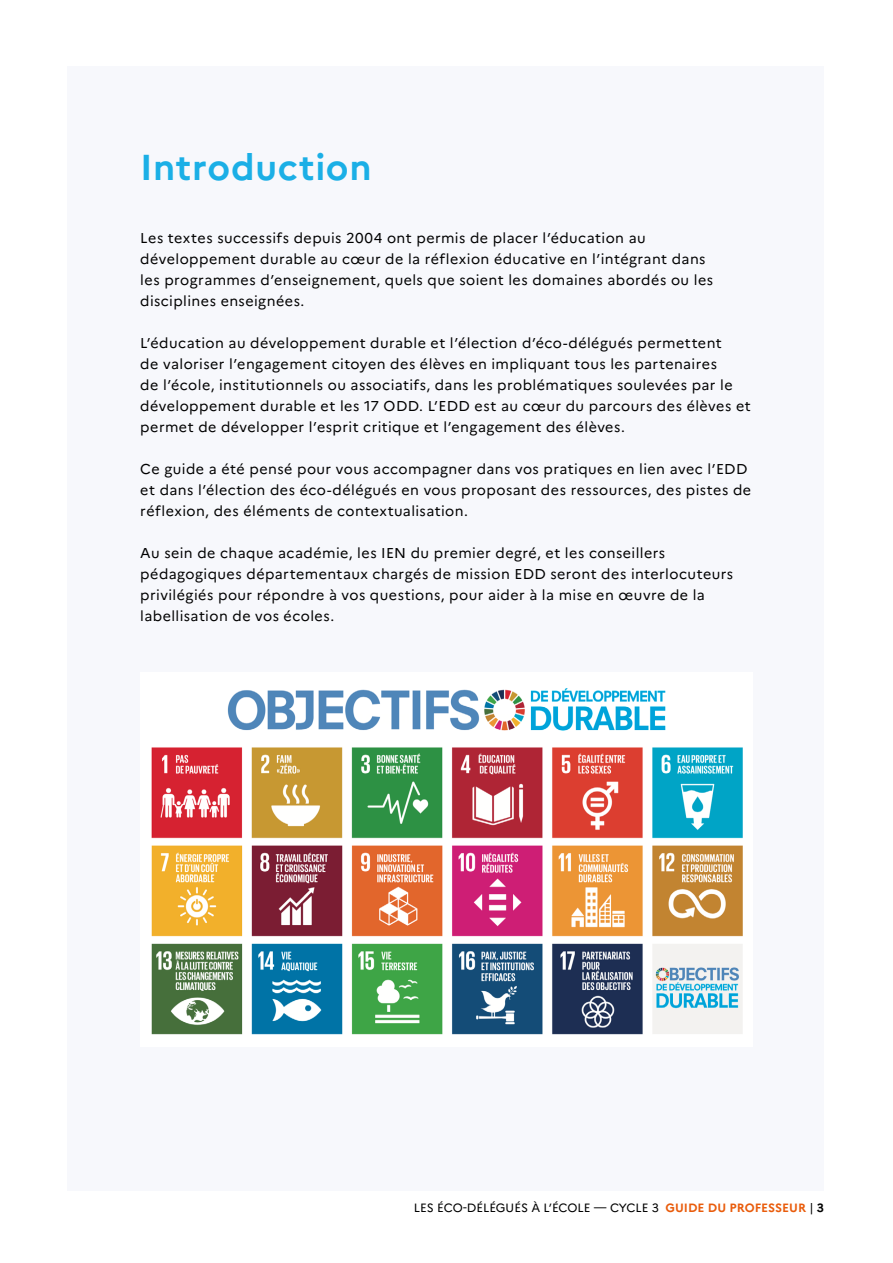
<style>
.page{position:relative;width:893px;height:1263px;background:#fff}
.page>*{position:absolute;margin:0;border:0;box-sizing:border-box;transform-origin:0 0}
.t1{font:700 36px "Marianne";letter-spacing:.02em;color:#1bafe6}
.t2{font:14.25px/21px "Marianne";letter-spacing:.03em;color:#000}
.t3{font:12px "Marianne";color:#000}
.s1{font-weight:700;color:#e95c0c}
.s2{font-weight:700}
</style>
<div class="page">
<div style="left:67px;top:66px;width:757px;height:1125px;background:#f7f8fc"></div>
<div style="left:140px;top:672px;width:613px;height:374px;background:#fff"></div>
<img style="left:151px;top:688px;width:592px;height:347px">
<h1 class="t1" style="left:140px;top:145px;width:233px">Introduction</h1>
<p class="t2" style="left:140px;top:227px;width:574px">Les textes successifs depuis 2004 ont permis de placer l’éducation au développement durable au cœur de la réflexion éducative en l’intégrant dans les programmes d’enseignement, quels que soient les domaines abordés ou les disciplines enseignées.</p>
<p class="t2" style="left:140px;top:332px;width:612px">L’éducation au développement durable et l’élection d’éco-délégués permettent<br>de valoriser l’engagement citoyen des élèves en impliquant tous les partenaires<br>de l’école, institutionnels ou associatifs, dans les problématiques soulevées par le développement durable et les 17 ODD. L’EDD est au cœur du parcours des élèves et permet de développer l’esprit critique et l’engagement des élèves.</p>
<p class="t2" style="left:140px;top:458px;width:612px">Ce guide a été pensé pour vous accompagner dans vos pratiques en lien avec l’EDD et dans l’élection des éco-délégués en vous proposant des ressources, des pistes de réflexion, des éléments de contextualisation.</p>
<p class="t2" style="left:140px;top:542px;width:594px">Au sein de chaque académie, les IEN du premier degré, et les conseillers pédagogiques départementaux chargés de mission EDD seront des interlocuteurs privilégiés pour répondre à vos questions, pour aider à la mise en œuvre de la labellisation de vos écoles.</p>
<p class="t3" style="left:414px;top:1201px;width:412px">LES ÉCO-DÉLÉGUÉS À L’ÉCOLE — CYCLE 3 <span class="s1">GUIDE DU PROFESSEUR</span> | <span class="s2">3</span></p>
</div>
